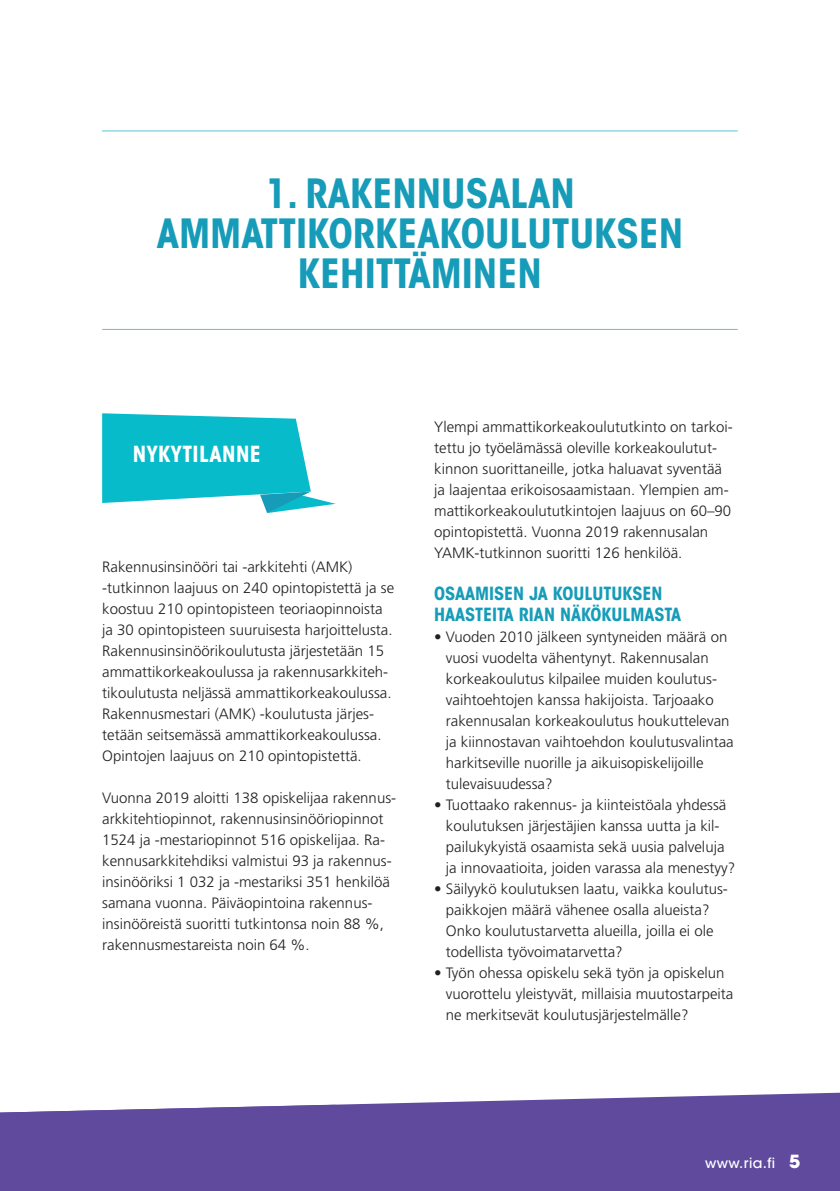
<style>
.page{position:relative;width:840px;height:1191px;background:#fff}
.page>*{position:absolute;margin:0;border:0;box-sizing:border-box;transform-origin:0 0}
.t1{font:700 condensed 40px "ITC Avant Garde Std";color:#169cb8}
.t2{font:700 condensed 22px "ITC Avant Garde Std";letter-spacing:.02em;color:#fff}
.väliotsikko{font:700 condensed 18px "ITC Avant Garde Std";color:#169cb8}
.leipis{font:300 15px/21px "Frutiger LT Std";color:#231f20}
.t3{font:500 14px "ITC Avant Garde Std";letter-spacing:.03em;color:#fff}
.s1{font-weight:700;font-size:18px}
</style>
<div class="page">
<svg style="left:0;top:1092px;width:839px;height:99px;background:#705da8"></svg>
<hr style="left:102px;top:130px;width:635px;height:1px;background:#57c6d4">
<hr style="left:102px;top:329px;width:635px;height:1px;background:#57c6d4">
<svg style="left:102px;top:413px;width:233px;height:100px"></svg>
<p class="t1" style="left:265px;top:168px;width:311px">1. RAKENNUSALAN</p>
<p class="t1" style="left:157px;top:208px;width:527px">AMMATTIKORKEAKOULUTUKSEN</p>
<p class="t1" style="left:298px;top:248px;width:245px">KEHITTÄMINEN</p>
<p class="t2" style="left:133px;top:440px;width:129px">NYKYTILANNE</p>
<p class="leipis" style="left:102px;top:556px;width:293px">Rakennusinsinööri tai -arkkitehti (AMK) -tutkinnon laajuus on 240 opintopistettä ja se koostuu 210 opintopisteen teoriaopinnoista ja 30 opintopisteen suuruisesta harjoittelusta.<br>Rakennusinsinöörikoulutusta järjestetään 15 ammattikorkeakoulussa ja rakennusarkkiteh&shy;tikoulutusta neljässä ammattikorkeakoulussa.<br>Rakennusmestari (AMK) -koulutusta järjes&shy;tetään seitsemässä ammattikorkeakoulussa.<br>Opintojen laajuus on 210 opintopistettä.</p>
<p class="leipis" style="left:102px;top:787px;width:295px">Vuonna 2019 aloitti 138 opiskelijaa rakennus&shy;arkkitehtiopinnot, rakennusinsinööriopinnot 1524 ja -mestariopinnot 516 opiskelijaa. Ra&shy;kennusarkkitehdiksi valmistui 93 ja rakennus&shy;insinööriksi 1 032 ja -mestariksi 351 henkilöä samana vuonna. Päiväopintoina rakennus&shy;insinööreistä suoritti tutkintonsa noin 88 %, rakennusmestareista noin 64 %.</p>
<p class="leipis" style="left:434px;top:416px;width:300px">Ylempi ammattikorkeakoulututkinto on tarkoi&shy;tettu jo työelämässä oleville korkeakoulutut&shy;kinnon suorittaneille, jotka haluavat syventää ja laajentaa erikoisosaamistaan. Ylempien am&shy;mattikorkeakoulututkintojen laajuus on 60–90 opintopistettä. Vuonna 2019 rakennusalan YAMK-tutkinnon suoritti 126 henkilöä.</p>
<p class="väliotsikko" style="left:434px;top:582px;width:230px">OSAAMISEN JA KOULUTUKSEN</p>
<p class="väliotsikko" style="left:434px;top:603px;width:248px">HAASTEITA RIAN NÄKÖKULMASTA</p>
<p class="leipis" style="left:445px;top:626px;width:289px;text-indent:-12px">• Vuoden 2010 jälkeen syntyneiden määrä on vuosi vuodelta vähentynyt. Rakennusalan korkeakoulutus kilpailee muiden koulutus&shy;vaihtoehtojen kanssa hakijoista. Tarjoaako rakennusalan korkeakoulutus houkuttelevan ja kiinnostavan vaihtoehdon koulutusvalintaa harkitseville nuorille ja aikuisopiskelijoille tulevaisuudessa?</p>
<p class="leipis" style="left:445px;top:794px;width:291px;text-indent:-12px">• Tuottaako rakennus- ja kiinteistöala yhdessä koulutuksen järjestäjien kanssa uutta ja kil&shy;pailukykyistä osaamista sekä uusia palveluja ja innovaatioita, joiden varassa ala menestyy?</p>
<p class="leipis" style="left:445px;top:878px;width:283px;text-indent:-12px">• Säilyykö koulutuksen laatu, vaikka koulutus&shy;paikkojen määrä vähenee osalla alueista?<br>Onko koulutustarvetta alueilla, joilla ei ole todellista työvoimatarvetta?</p>
<p class="leipis" style="left:445px;top:962px;width:289px;text-indent:-12px">• Työn ohessa opiskelu sekä työn ja opiskelun vuorottelu yleistyvät, millaisia muutostarpeita ne merkitsevät koulutusjärjestelmälle?</p>
<p class="t3" style="left:704px;top:1154px;width:97px">www.ria.fi <span class="s1">5</span></p>
</div>
